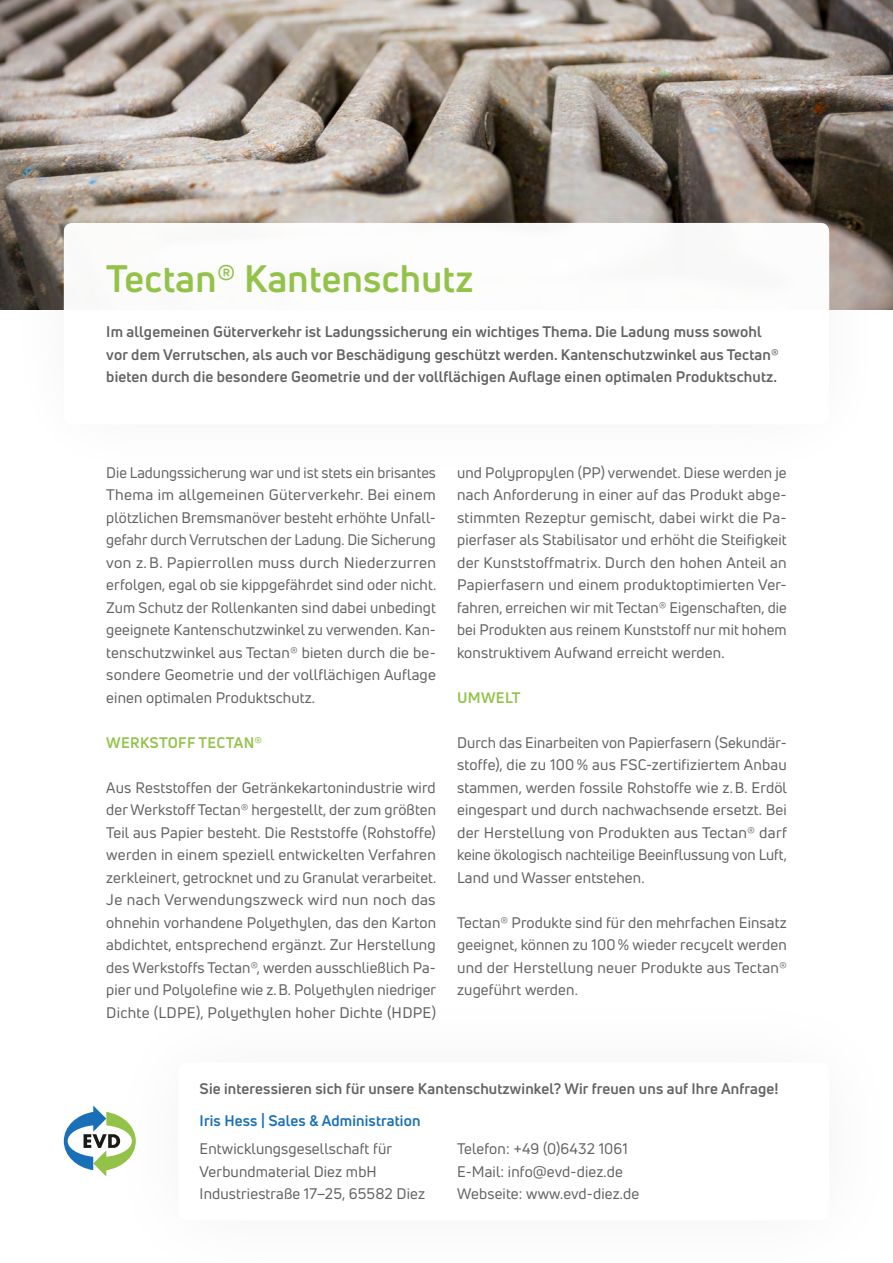
<style>
.page{position:relative;width:893px;height:1263px;background:#fff}
.page>*{position:absolute;margin:0;border:0;box-sizing:border-box;transform-origin:0 0}
.t1{font:700 37.5px "Uni Neue";letter-spacing:.01em;color:#93c249}
.t2{font:15px/22.5px "Uni Neue";letter-spacing:.01em;color:#636362;text-align:justify}
.t3{font:700 15px/22.5px "Uni Neue";letter-spacing:.01em;color:#636362}
.t4{font:700 15px "Uni Neue";letter-spacing:.01em;color:#1a70b8}
.t5{font:700 15px "Uni Neue";letter-spacing:.02em;color:#93c249}
</style>
<div class="page">
<img style="left:0;top:0;width:893px;height:143px">
<div style="left:0;top:143px;width:893px;height:361px;background:#1a1a18;opacity:.06"></div>
<div style="left:64px;top:223px;width:765px;height:202px;background:#fff;border-radius:9px"></div>
<svg style="left:64px;top:1105px;width:72px;height:71px"></svg>
<h1 class="t1" style="left:106px;top:255px;width:369px">Tectan® Kantenschutz</h1>
<p class="t3" style="left:106px;top:320px;width:674px">Im allgemeinen Güterverkehr ist Ladungssicherung ein wichtiges Thema. Die Ladung muss sowohl vor dem Verrutschen, als auch vor Beschädigung geschützt werden. Kantenschutzwinkel aus Tectan® bieten durch die besondere Geometrie und der vollflächigen Auflage einen optimalen Produktschutz.</p>
<p class="t2" style="left:106px;top:461px;width:331px">Die Ladungssicherung war und ist stets ein brisantes Thema im allgemeinen Güterverkehr. Bei einem plötzlichen Bremsmanöver besteht erhöhte Unfall&shy;gefahr durch Verrutschen der Ladung. Die Sicherung von z.B. Papierrollen muss durch Niederzurren erfolgen, egal ob sie kippgefährdet sind oder nicht.<br>Zum Schutz der Rollenkanten sind dabei unbedingt geeignete Kantenschutzwinkel zu verwenden. Kan&shy;tenschutzwinkel aus Tectan® bieten durch die be&shy;sondere Geometrie und der vollflächigen Auflage einen optimalen Produktschutz.</p>
<p class="t5" style="left:106px;top:733px;width:157px">WERKSTOFF TECTAN®</p>
<p class="t2" style="left:106px;top:776px;width:331px">Aus Reststoffen der Getränkekartonindustrie wird der Werkstoff Tectan® hergestellt, der zum größten Teil aus Papier besteht. Die Reststoffe (Rohstoffe) werden in einem speziell entwickelten Verfahren zerkleinert, getrocknet und zu Granulat verarbeitet.<br>Je nach Verwendungszweck wird nun noch das ohnehin vorhandene Polyethylen, das den Karton abdichtet, entsprechend ergänzt. Zur Herstellung des Werkstoffs Tectan®, werden ausschließlich Pa&shy;pier und Polyolefine wie z.B. Polyethylen niedriger Dichte (LDPE), Polyethylen hoher Dichte (HDPE)</p>
<p class="t2" style="left:457px;top:461px;width:331px">und Polypropylen (PP) verwendet. Diese werden je nach Anforderung in einer auf das Produkt abge&shy;stimmten Rezeptur gemischt, dabei wirkt die Pa&shy;pierfaser als Stabilisator und erhöht die Steifigkeit der Kunststoffmatrix. Durch den hohen Anteil an Papierfasern und einem produktoptimierten Ver&shy;fahren, erreichen wir mit Tectan® Eigenschaften, die bei Produkten aus reinem Kunststoff nur mit hohem konstruktivem Aufwand erreicht werden.</p>
<p class="t5" style="left:457px;top:688px;width:65px">UMWELT</p>
<p class="t2" style="left:457px;top:731px;width:331px">Durch das Einarbeiten von Papierfasern (Sekundär&shy;stoffe), die zu 100% aus FSC-zertifiziertem Anbau stammen, werden fossile Rohstoffe wie z.B. Erdöl eingespart und durch nachwachsende ersetzt. Bei der Herstellung von Produkten aus Tectan® darf keine ökologisch nachteilige Beeinflussung von Luft, Land und Wasser entstehen.</p>
<p class="t2" style="left:457px;top:911px;width:331px">Tectan® Produkte sind für den mehrfachen Einsatz geeignet, können zu 100% wieder recycelt werden und der Herstellung neuer Produkte aus Tectan® zugeführt werden.</p>
<p class="t3" style="left:200px;top:1078px;width:580px">Sie interessieren sich für unsere Kantenschutzwinkel? Wir freuen uns auf Ihre Anfrage!</p>
<p class="t4" style="left:200px;top:1112px;width:222px">Iris Hess | Sales &amp; Administration</p>
<p class="t2" style="left:200px;top:1137px;width:227px;text-align:left">Entwicklungsgesellschaft für<br>Verbundmaterial Diez mbH<br>Industriestraße 17–25, 65582 Diez</p>
<p class="t2" style="left:457px;top:1137px;width:184px;text-align:left">Telefon: +49 (0)6432 1061<br>E-Mail: info@evd-diez.de<br>Webseite: www.evd-diez.de</p>
</div>
